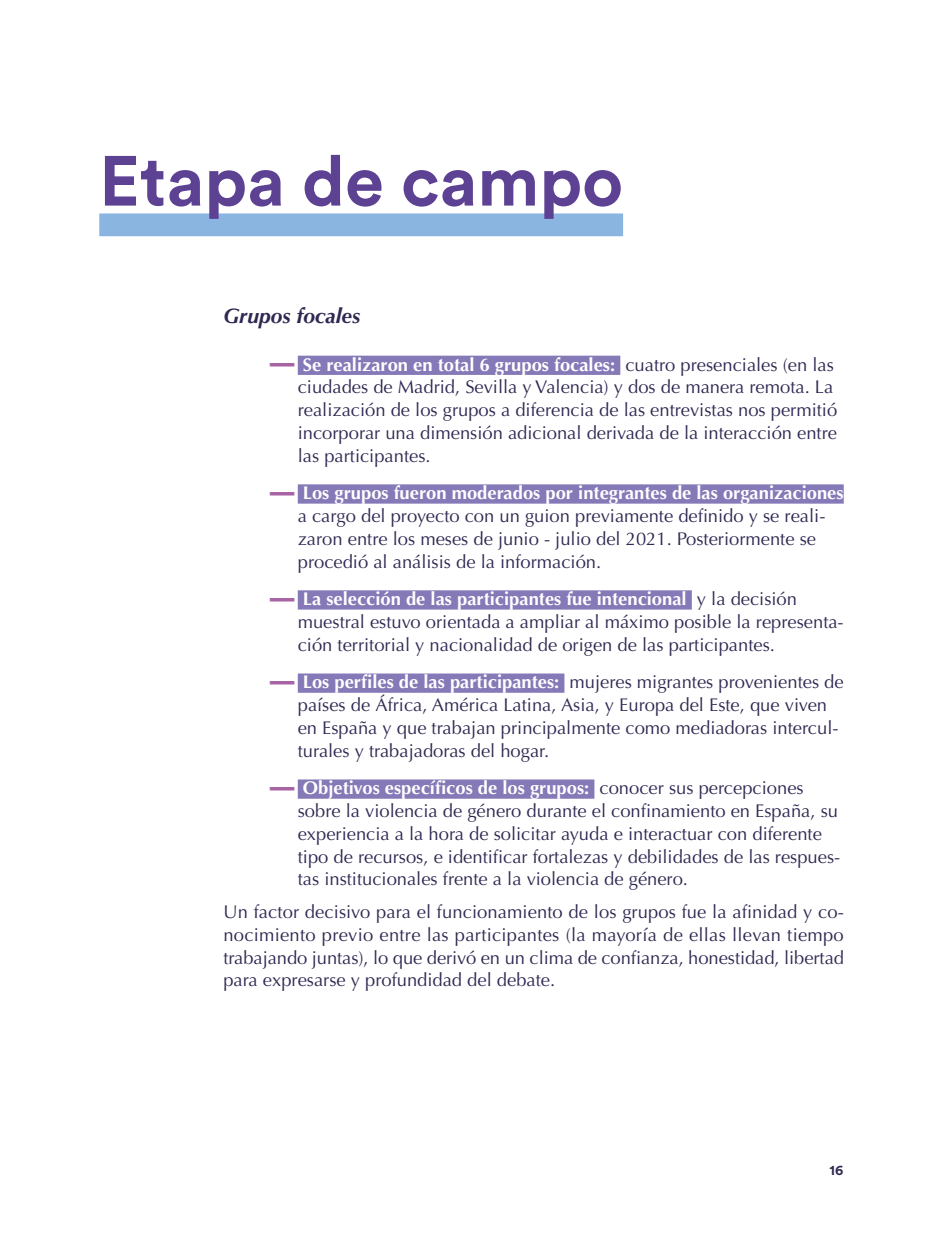
<style>
.page{position:relative;width:943px;height:1241px;background:#fff}
.page>*{position:absolute;margin:0;border:0;box-sizing:border-box;transform-origin:0 0}
.t1{font:700 70px "Circular Std";color:#5d4193}
.t2{font:italic 700 21px "Optima";color:#2f2852}
.t3{font:18.38px/22.8px "Optima";color:#2f2852}
.t4{font:700 14px "Circular Std";color:#2f2852}
.s1{font-family:"Circular Std";font-weight:900;font-size:26.25px;color:#a863a5}
.s2{font-weight:700;color:#fff}
</style>
<div class="page">
<div style="left:99px;top:213px;width:524px;height:23px;background:#8ab5e1"></div>
<div style="left:298px;top:355px;width:322px;height:20px;background:#8579b7"></div>
<div style="left:298px;top:484px;width:545px;height:19px;background:#8579b7"></div>
<div style="left:298px;top:590px;width:393px;height:19px;background:#8579b7"></div>
<div style="left:298px;top:673px;width:266px;height:19px;background:#8579b7"></div>
<div style="left:298px;top:779px;width:296px;height:19px;background:#8579b7"></div>
<h1 class="t1" style="left:99px;top:136px;width:525px">Etapa de campo</h1>
<p class="t2" style="left:223px;top:303px;width:138px">Grupos focales</p>
<p class="t3" style="left:298px;top:353px;width:541px;text-indent:-30px"><span class="s1">—</span> <span class="s2">Se realizaron en total 6 grupos focales:</span> cuatro presenciales (en las ciudades de Madrid, Sevilla y Valencia) y dos de manera remota. La realización de los grupos a diferencia de las entrevistas nos permitió incorporar una dimensión adicional derivada de la interacción entre las participantes.</p>
<p class="t3" style="left:298px;top:482px;width:547px;text-indent:-30px"><span class="s1">—</span> <span class="s2">Los grupos fueron moderados por integrantes de las organizaciones </span>a cargo del proyecto con un guion previamente definido y se reali&shy;zaron entre los meses de junio - julio del 2021. Posteriormente se procedió al análisis de la información.</p>
<p class="t3" style="left:298px;top:587px;width:547px;text-indent:-30px"><span class="s1">—</span> <span class="s2">La selección de las participantes fue intencional</span> y la decisión muestral estuvo orientada a ampliar al máximo posible la representa&shy;ción territorial y nacionalidad de origen de las participantes.</p>
<p class="t3" style="left:298px;top:671px;width:547px;text-indent:-30px"><span class="s1">—</span> <span class="s2">Los perfiles de las participantes:</span> mujeres migrantes provenientes de países de África, América Latina, Asia, y Europa del Este, que viven en España y que trabajan principalmente como mediadoras intercul&shy;turales y trabajadoras del hogar.</p>
<p class="t3" style="left:298px;top:776px;width:544px;text-indent:-30px"><span class="s1">—</span> <span class="s2">Objetivos específicos de los grupos:</span> conocer sus percepciones sobre la violencia de género durante el confinamiento en España, su experiencia a la hora de solicitar ayuda e interactuar con diferente tipo de recursos, e identificar fortalezas y debilidades de las respues&shy;tas institucionales frente a la violencia de género.</p>
<p class="t3" style="left:223px;top:900px;width:622px;text-align:justify">Un factor decisivo para el funcionamiento de los grupos fue la afinidad y co&shy;nocimiento previo entre las participantes (la mayoría de ellas llevan tiempo trabajando juntas), lo que derivó en un clima de confianza, honestidad, libertad para expresarse y profundidad del debate.</p>
<p class="t4" style="left:829px;top:1161px;width:15px">16</p>
</div>
